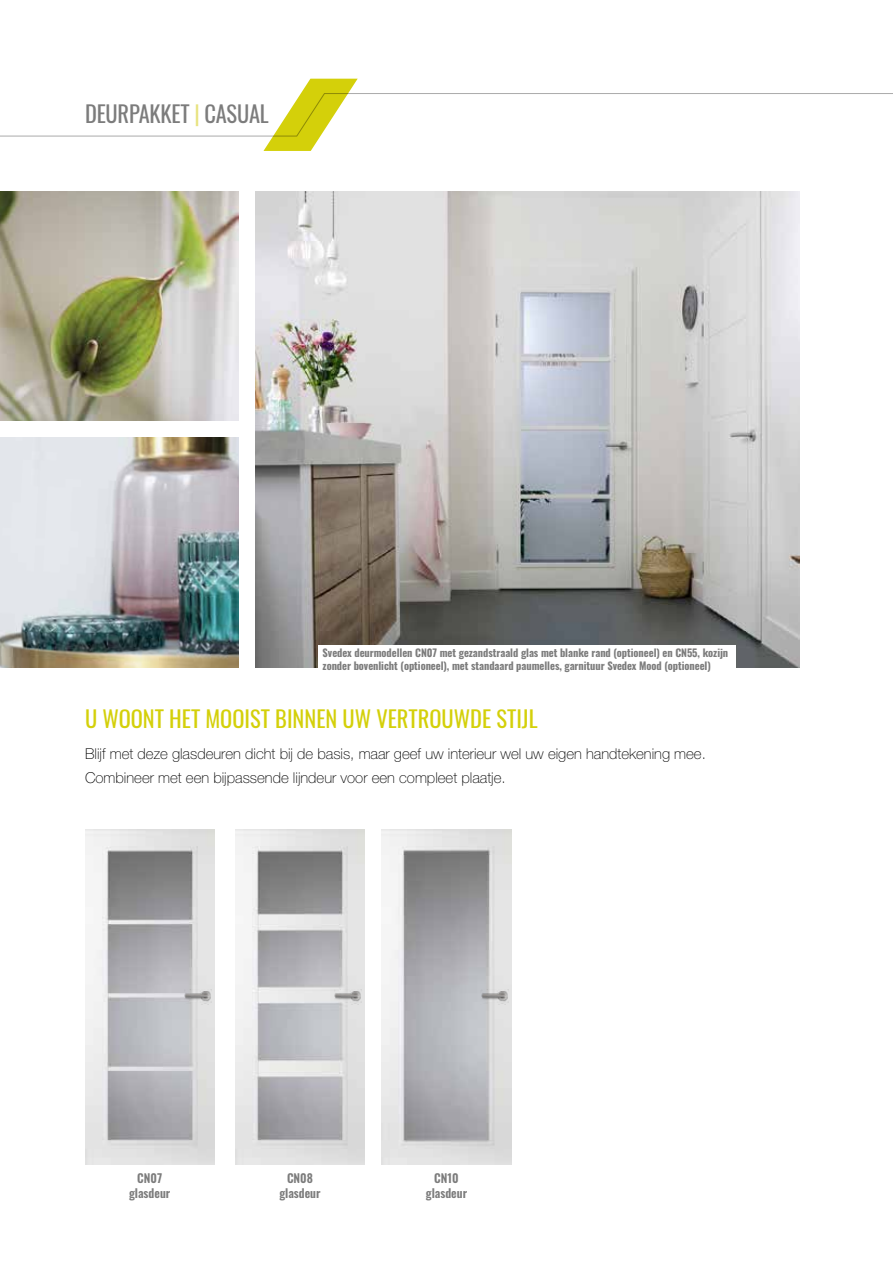
<style>
.page{position:relative;width:893px;height:1263px;background:#fff}
.page>*{position:absolute;margin:0;border:0;box-sizing:border-box;transform-origin:0 0}
.t1{font:22.5px "Oswald";color:#d4d00a}
.t2{font:22.5px "Oswald";letter-spacing:-.01em;color:#7c7c7c}
.t3{font:100 15px/24px "Helvetica Neue LT Std";color:#000}
.t4{font:600 12px/15px "Oswald";color:#7c7c7c;text-align:center}
.t5{font:700 10.5px/12.6px "Oswald";letter-spacing:-.005em;color:#7c7c7c}
.s1{color:#e8e380}
</style>
<div class="page">
<img style="left:85px;top:829px;width:129px;height:335px">
<img style="left:235px;top:829px;width:130px;height:335px">
<img style="left:382px;top:829px;width:129px;height:335px">
<img style="left:334px;top:989px;width:28px;height:15px">
<img style="left:481px;top:989px;width:27px;height:15px">
<img style="left:184px;top:989px;width:28px;height:15px">
<img style="left:255px;top:191px;width:544px;height:477px">
<img style="left:0;top:191px;width:238px;height:230px">
<img style="left:0;top:438px;width:238px;height:230px">
<svg style="left:0;top:79px;width:893px;height:72px"></svg>
<div style="left:318px;top:645px;width:418px;height:31px;background:#fff"></div>
<h1 class="t2" style="left:85px;top:93px;width:185px">DEURPAKKET <span class="s1">|</span> CASUAL</h1>
<p class="t5" style="left:323px;top:647px;width:407px">Svedex deurmodellen CN07 met gezandstraald glas met blanke rand (optioneel) en CN55, kozijn zonder bovenlicht (optioneel), met standaard paumelles, garnituur Svedex Mood (optioneel)</p>
<h1 class="t1" style="left:85px;top:699px;width:454px">U WOONT HET MOOIST BINNEN UW VERTROUWDE STIJL</h1>
<h2 class="t3" style="left:85px;top:742px;width:622px">Blijf met deze glasdeuren dicht bij de basis, maar geef uw interieur wel uw eigen handtekening mee.<br>Combineer met een bijpassende lijndeur voor een compleet plaatje.</h2>
<p class="t4" style="left:129px;top:1171px;width:43px">CN07 glasdeur</p>
<p class="t4" style="left:279px;top:1171px;width:43px">CN08 glasdeur</p>
<p class="t4" style="left:426px;top:1171px;width:43px">CN10 glasdeur</p>
</div>
